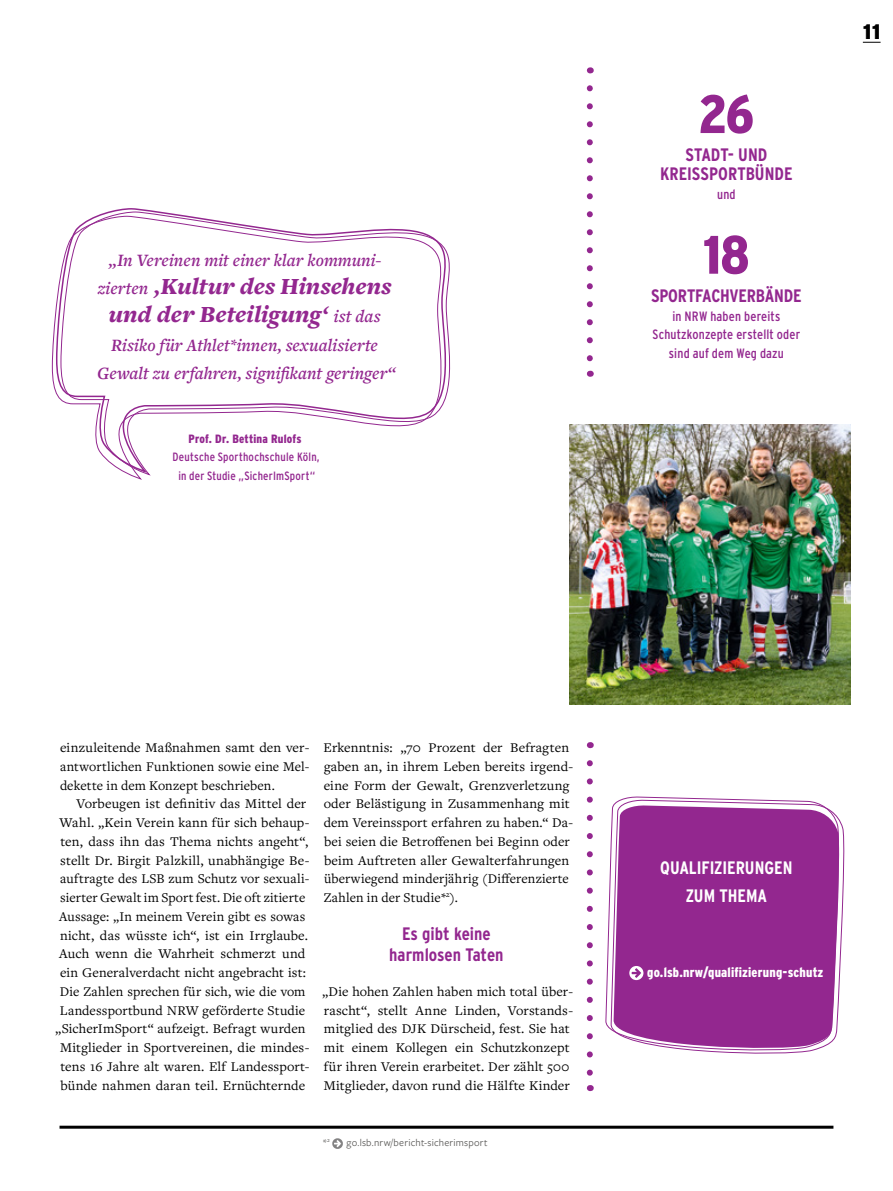
<style>
.page{position:relative;width:893px;height:1191px;background:#fff}
.page>*{position:absolute;margin:0;border:0;box-sizing:border-box;transform-origin:0 0}
.HL_-_Inter_Cond__24{font:900 54px "Interstate Condensed";color:#93278f}
.HL-Interstate_Cond{font:italic 900 24px/28.2px "Freight Text Pro";color:#93278f;text-align:center}
.t1{font:900 21px "Interstate";color:#000}
.HL-Interstate_Cond-2{font:italic 600 18px/28.2px "Freight Text Pro";color:#93278f;text-align:center}
.ZwischenZeile-Inters{font:700 18px/21.8px "Interstate Condensed";color:#93278f;text-align:center}
.ZwischenZeile-Inters-2{font:700 18px/28.2px "Interstate Condensed";letter-spacing:-.005em;color:#fff;text-align:center}
.HL_-_Inter_Cond__24-2{font:700 18px "Interstate Condensed";letter-spacing:-.015em;color:#93278f}
.fliesstext-serif-A{font:13.8px/18.8px "Freight Text Pro";letter-spacing:.01em;color:#000;text-align:right}
.fliesstext-serif_Abs{font:13.8px/18.8px "Freight Text Pro";letter-spacing:.005em;color:#000;text-align:justify}
.ZwischenZeile-Inters-3{font:13.5px/18.8px "Interstate Condensed";letter-spacing:.01em;color:#93278f;text-align:center}
.ZwischenZeile-Inters-4{font:900 13.5px "Interstate Condensed";letter-spacing:.015em;color:#fff}
.ZwischenZeile-Inters-5{font:12px/18.8px "Interstate Condensed";letter-spacing:.015em;color:#93278f;text-align:center}
.bu{font:10.5px "Freight Sans Pro";letter-spacing:.02em;color:#575654}
.s1{font-weight:600;font-size:18px}
.s2{font-weight:900}
</style>
<div class="page">
<svg style="left:605px;top:796px;width:237px;height:257px;background:#a1439d"></svg>
<svg style="left:587px;top:88px;width:6px;height:274px"></svg>
<svg style="left:587px;top:763px;width:6px;height:313px"></svg>
<img style="left:570px;top:425px;width:280px;height:279px">
<hr style="left:60px;top:1125px;width:773px;height:3px;background:#000">
<svg style="left:332px;top:1138px;width:11px;height:10px"></svg>
<svg style="left:629px;top:966px;width:14px;height:14px"></svg>
<svg style="left:52px;top:216px;width:399px;height:263px"></svg>
<svg style="left:863px;top:42px;width:18px;height:1px"></svg>
<p class="HL-Interstate_Cond-2" style="left:109px;top:246px;width:274px">„In Vereinen mit einer klar kommuni-</p>
<p class="HL-Interstate_Cond" style="left:98px;top:272px;width:295px"><span class="s1">zierten</span> ‚Kultur des Hinsehens und der Beteiligung‘ <span class="s1">ist das</span></p>
<p class="HL-Interstate_Cond-2" style="left:97px;top:330px;width:300px">Risiko für Athlet*innen, sexualisierte<br>Gewalt zu erfahren, signifikant geringer“</p>
<p class="ZwischenZeile-Inters-5" style="left:173px;top:429px;width:149px"><span class="s2">Prof. Dr. Bettina Rulofs<br></span>Deutsche Sporthochschule Köln, in der Studie „SicherImSport“</p>
<p class="HL_-_Inter_Cond__24" style="left:699px;top:84px;width:57px">26</p>
<p class="ZwischenZeile-Inters" style="left:660px;top:145px;width:134px;line-height:18.8px">STADT- UND<br>KREISSPORTBÜNDE</p>
<p class="ZwischenZeile-Inters-3" style="left:717px;top:184px;width:20px">und</p>
<p class="HL_-_Inter_Cond__24" style="left:703px;top:225px;width:48px">18</p>
<p class="HL_-_Inter_Cond__24-2" style="left:651px;top:285px;width:152px">SPORTFACHVERBÄNDE</p>
<p class="ZwischenZeile-Inters-3" style="left:652px;top:306px;width:149px">in NRW haben bereits<br>Schutzkonzepte erstellt oder sind auf dem Weg dazu</p>
<h3 class="t1" style="left:863px;top:20px;width:19px">11</h3>
<p class="fliesstext-serif_Abs" style="left:60px;top:737px;width:251px">einzuleitende Maßnahmen samt den ver&shy;antwortlichen Funktionen sowie eine Mel&shy;dekette in dem Konzept beschrieben.</p>
<p class="fliesstext-serif-A" style="left:55px;top:794px;width:256px">Vorbeugen ist definitiv das Mittel der Wahl. „Kein Verein kann für sich behaup&shy;ten, dass ihn das Thema nichts angeht“, stellt Dr. Birgit Palzkill, unabhängige Be&shy;auftragte des LSB zum Schutz vor sexuali&shy;sierter Gewalt im Sport fest. Die oft zitierte Aussage: „In meinem Verein gibt es sowas nicht, das wüsste ich“, ist ein Irrglaube.<br>Auch wenn die Wahrheit schmerzt und ein Generalverdacht nicht angebracht ist:<br>Die Zahlen sprechen für sich, wie die vom Landessportbund NRW geförderte Studie „SicherImSport“ aufzeigt. Befragt wurden Mitglieder in Sportvereinen, die mindes&shy;tens 16 Jahre alt waren. Elf Landessport&shy;bünde nahmen daran teil. Ernüchternde</p>
<p class="fliesstext-serif-A" style="left:324px;top:737px;width:251px;text-align:left">Erkenntnis: „70 Prozent der Befragten gaben an, in ihrem Leben bereits irgend&shy;eine Form der Gewalt, Grenzverletzung oder Belästigung in Zusammenhang mit dem Vereinssport erfahren zu haben.“ Da&shy;bei seien die Betroffenen bei Beginn oder beim Auftreten aller Gewalterfahrungen überwiegend minderjährig (Differenzierte Zahlen in der Studie*<sup>2</sup>).</p>
<p class="ZwischenZeile-Inters" style="left:389px;top:922px;width:116px">Es gibt keine harmlosen Taten</p>
<p class="fliesstext-serif_Abs" style="left:322px;top:981px;width:252px;text-align:left">„Die hohen Zahlen haben mich total über&shy;rascht“, stellt Anne Linden, Vorstands&shy;mitglied des DJK Dürscheid, fest. Sie hat mit einem Kollegen ein Schutzkonzept für ihren Verein erarbeitet. Der zählt 500<br>Mitglieder, davon rund die Hälfte Kinder</p>
<p class="bu" style="left:323px;top:1135px;width:8px">*<sup>2</sup></p>
<p class="bu" style="left:347px;top:1135px;width:142px">go.lsb.nrw/bericht-sicherimsport</p>
<p class="ZwischenZeile-Inters-2" style="left:660px;top:853px;width:134px">QUALIFIZIERUNGEN<br>ZUM THEMA</p>
<p class="ZwischenZeile-Inters-4" style="left:647px;top:965px;width:178px">go.lsb.nrw/qualifizierung-schutz</p>
</div>
